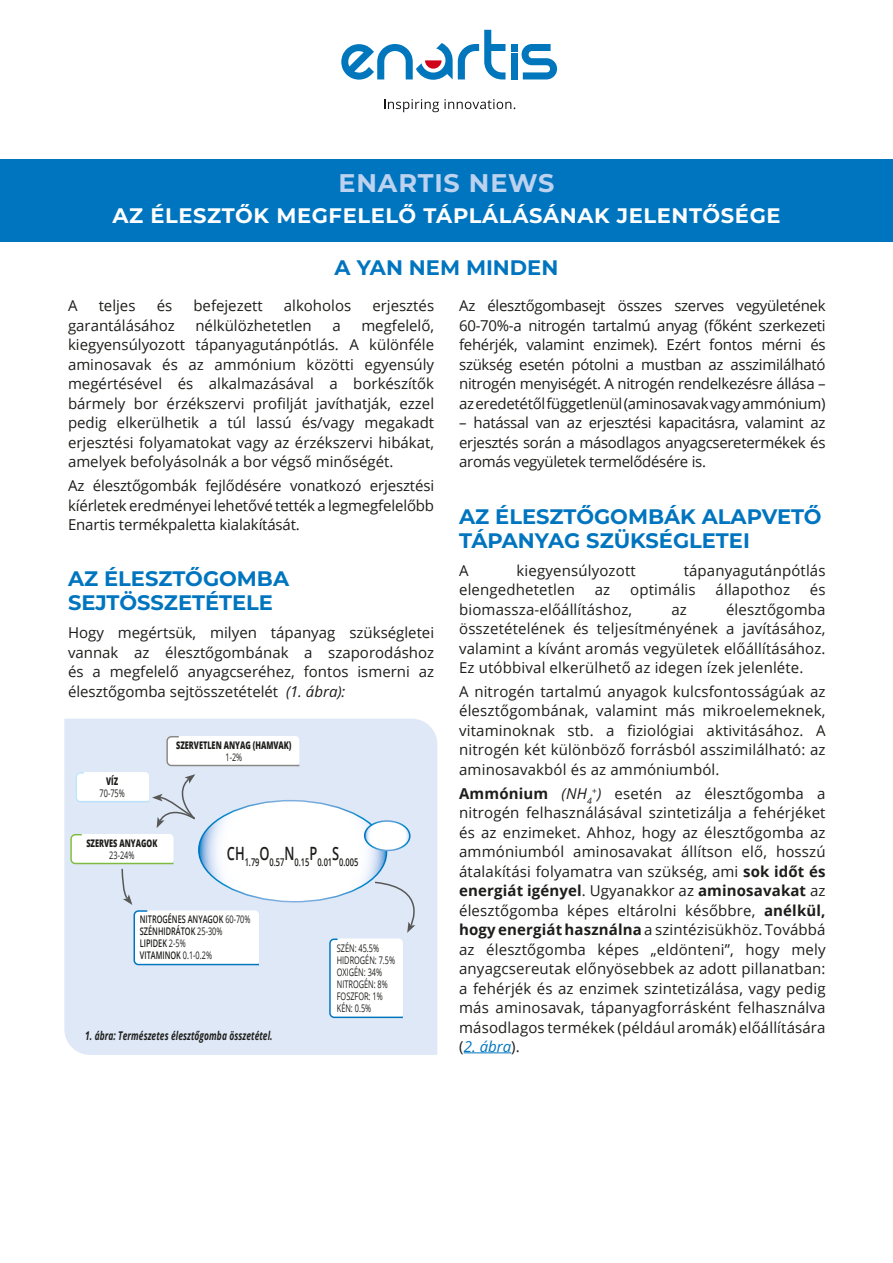
<style>
.page{position:relative;width:893px;height:1263px;background:#fff}
.page>*{position:absolute;margin:0;border:0;box-sizing:border-box;transform-origin:0 0}
.t1{font:700 25.5px "Montserrat";letter-spacing:.035em;color:#bcd2ee}
.t2{font:700 21px/24px "Montserrat";color:#0075bf}
.t3{font:700 21px "Montserrat";letter-spacing:.03em;color:#fff}
.t4{font:15px/19.5px "Open Sans";color:#1d1d1b;text-align:justify}
.t5{font:italic 700 12px "Open Sans";letter-spacing:.01em;color:#1d1d1b;scale:.7 1}
.t6{font:600 10.65px "Open Sans";color:#1d1d1b;scale:.7 1}
.t7{font:10.5px/12px "Open Sans";color:#1d1d1b;scale:.7 1}
.t8{font:600 10.5px/12px "Open Sans";color:#1d1d1b;scale:.7 1}
.t9{font:800 10.5px "Open Sans";color:#1d1d1b;scale:.7 1}
.s1{font-style:italic}
.s2{font-weight:400}
.s3{font-weight:700}
.s4{font-style:italic;color:#0075bf}
</style>
<div class="page">
<hr style="left:464px;top:1052px;width:47px;height:1px;background:#0075bf">
<div style="left:64px;top:719px;width:373px;height:336px;background:#dfe8f7"></div>
<svg style="left:70px;top:735px;width:360px;height:284px"></svg>
<div style="left:0;top:159px;width:893px;height:82px;background:#0075bf"></div>
<svg style="left:384px;top:99px;width:131px;height:13px"></svg>
<div style="left:511px;top:53px;width:7px;height:26px;background:#0076bd"></div>
<div style="left:511px;top:44px;width:7px;height:7px;background:#0076bd"></div>
<svg style="left:522px;top:44px;width:35px;height:35px"></svg>
<svg style="left:341px;top:30px;width:164px;height:50px"></svg>
<h1 class="t1" style="left:338px;top:166px;width:218px">ENARTIS NEWS</h1>
<h2 class="t3" style="left:112px;top:201px;width:670px">AZ ÉLESZTŐK MEGFELELŐ TÁPLÁLÁSÁNAK JELENTŐSÉGE</h2>
<h2 class="t2" style="left:335px;top:255px;width:225px">A YAN NEM MINDEN</h2>
<p class="t4" style="left:68px;top:296px;width:11px">A</p>
<p class="t4" style="left:99px;top:296px;width:38px">teljes</p>
<p class="t4" style="left:157px;top:296px;width:17px">és</p>
<p class="t4" style="left:193px;top:296px;width:71px">befejezett</p>
<p class="t4" style="left:284px;top:296px;width:69px">alkoholos</p>
<p class="t4" style="left:372px;top:296px;width:63px">erjesztés</p>
<p class="t4" style="left:68px;top:315px;width:108px">garantálásához</p>
<p class="t4" style="left:195px;top:315px;width:118px">nélkülözhetetlen</p>
<p class="t4" style="left:332px;top:315px;width:10px">a</p>
<p class="t4" style="left:68px;top:315px;width:368px;text-indent:293px">megfelelő, kiegyensúlyozott tápanyagutánpótlás. A különféle aminosavak és az ammónium közötti egyensúly megértésével és alkalmazásával a borkészítők bármely bor érzékszervi profilját javíthatják, ezzel pedig elkerülhetik a túl lassú és/vagy megakadt erjesztési folyamatokat vagy az érzékszervi hibákat, amelyek befolyásolnák a bor végső minőségét.</p>
<p class="t4" style="left:68px;top:475px;width:368px">Az élesztőgombák fejlődésére vonatkozó erjesztési kíérletek eredményei lehetővé tették a legmegfelelőbb Enartis termékpaletta kialakítását.</p>
<h2 class="t2" style="left:68px;top:566px;width:223px">AZ ÉLESZTŐGOMBA<br>SEJTÖSSZETÉTELE</h2>
<p class="t4" style="left:68px;top:623px;width:368px">Hogy megértsük, milyen tápanyag szükségletei vannak az élesztőgombának a szaporodáshoz és a megfelelő anyagcseréhez, fontos ismerni az élesztőgomba sejtösszetételét <span class="s1">(1. ábra):</span></p>
<p class="t9" style="left:106px;top:773px;width:19px">VÍZ</p>
<p class="t7" style="left:100px;top:787px;width:38px">70-75%</p>
<p class="t9" style="left:86px;top:835px;width:103px">SZERVES ANYAGOK</p>
<p class="t7" style="left:109px;top:849px;width:38px">23-24%</p>
<p class="t9" style="left:176px;top:737px;width:166px">SZERVETLEN ANYAG (HAMVAK)</p>
<p class="t7" style="left:225px;top:751px;width:26px">1-2%</p>
<p class="t6" style="left:227px;top:855px;width:189px"><sup>CH</sup>1.79<sup>O</sup>0.57<sup>N</sup>0.15<sup>P</sup>0.01<sup>S</sup>0.005</p>
<p class="t8" style="left:140px;top:912px;width:160px">NITROGÉNES ANYAGOK <span class="s2">60-70%<br></span>SZÉNHIDRÁTOK <span class="s2">25-30%<br></span>LIPIDEK <span class="s2">2-5%<br></span>VITAMINOK <span class="s2">0.1-0.2%</span></p>
<p class="t5" style="left:85px;top:1027px;width:269px">1. ábra: Természetes élesztőgomba összetétel.</p>
<p class="t7" style="left:337px;top:942px;width:85px">SZÉN: 45.5%<br>HIDROGÉN: 7.5%<br>OXIGÉN: 34%<br>NITROGÉN: 8%<br>FOSZFOR: 1%<br>KÉN: 0.5%</p>
<p class="t4" style="left:459px;top:296px;width:368px">Az élesztőgombasejt összes szerves vegyületének 60-70%-a nitrogén tartalmú anyag (főként szerkezeti fehérjék, valamint enzimek). Ezért fontos mérni és szükség esetén pótolni a mustban az asszimilálható nitrogén menyiségét. A nitrogén rendelkezésre állása – az eredetétől függetlenül (aminosavak vagy ammónium)</p>
<p class="t4" style="left:459px;top:413px;width:368px">– hatással van az erjesztési kapacitásra, valamint az erjesztés során a másodlagos anyagcseretermékek és aromás vegyületek termelődésére is.</p>
<h2 class="t2" style="left:459px;top:503px;width:364px">AZ ÉLESZTŐGOMBÁK ALAPVETŐ<br>TÁPANYAG SZÜKSÉGLETEI</h2>
<p class="t4" style="left:459px;top:560px;width:11px">A</p>
<p class="t4" style="left:517px;top:560px;width:121px">kiegyensúlyozott</p>
<p class="t4" style="left:684px;top:560px;width:143px">tápanyagutánpótlás</p>
<p class="t4" style="left:459px;top:579px;width:117px">elengedhetetlen</p>
<p class="t4" style="left:595px;top:579px;width:17px">az</p>
<p class="t4" style="left:630px;top:579px;width:67px">optimális</p>
<p class="t4" style="left:716px;top:579px;width:76px">állapothoz</p>
<p class="t4" style="left:810px;top:579px;width:17px">és</p>
<p class="t4" style="left:459px;top:599px;width:175px">biomassza-előállításhoz,</p>
<p class="t4" style="left:671px;top:599px;width:17px">az</p>
<p class="t4" style="left:459px;top:599px;width:368px;text-indent:267px">élesztőgomba összetételének és teljesítményének a javításához, valamint a kívánt aromás vegyületek előállításához.<br>Ez utóbbival elkerülhető az idegen ízek jelenléte.</p>
<p class="t4" style="left:459px;top:681px;width:368px">A nitrogén tartalmú anyagok kulcsfontosságúak az élesztőgombának, valamint más mikroelemeknek, vitaminoknak stb. a fiziológiai aktivitásához. A nitrogén két különböző forrásból asszimilálható: az aminosavakból és az ammóniumból.</p>
<p class="t4" style="left:459px;top:783px;width:368px"><span class="s3">Ammónium</span> <span class="s1">(NH</span><sub>4</sub><sup>+</sup><span class="s1">)</span> esetén az élesztőgomba a nitrogén felhasználásával szintetizálja a fehérjéket és az enzimeket. Ahhoz, hogy az élesztőgomba az ammóniumból aminosavakat állítson elő, hosszú átalakítási folyamatra van szükség, ami <span class="s3">sok időt és energiát igényel</span>. Ugyanakkor az <span class="s3">aminosavakat</span> az élesztőgomba képes eltárolni későbbre, <span class="s3">anélkül, hogy energiát használna</span> a szintézisükhöz. Továbbá az élesztőgomba képes „eldönteni”, hogy mely anyagcsereutak előnyösebbek az adott pillanatban: a fehérjék és az enzimek szintetizálása, vagy pedig más aminosavak, tápanyagforrásként felhasználva másodlagos termékek (például aromák) előállítására (<span class="s4">2. ábra</span>).</p>
</div>
